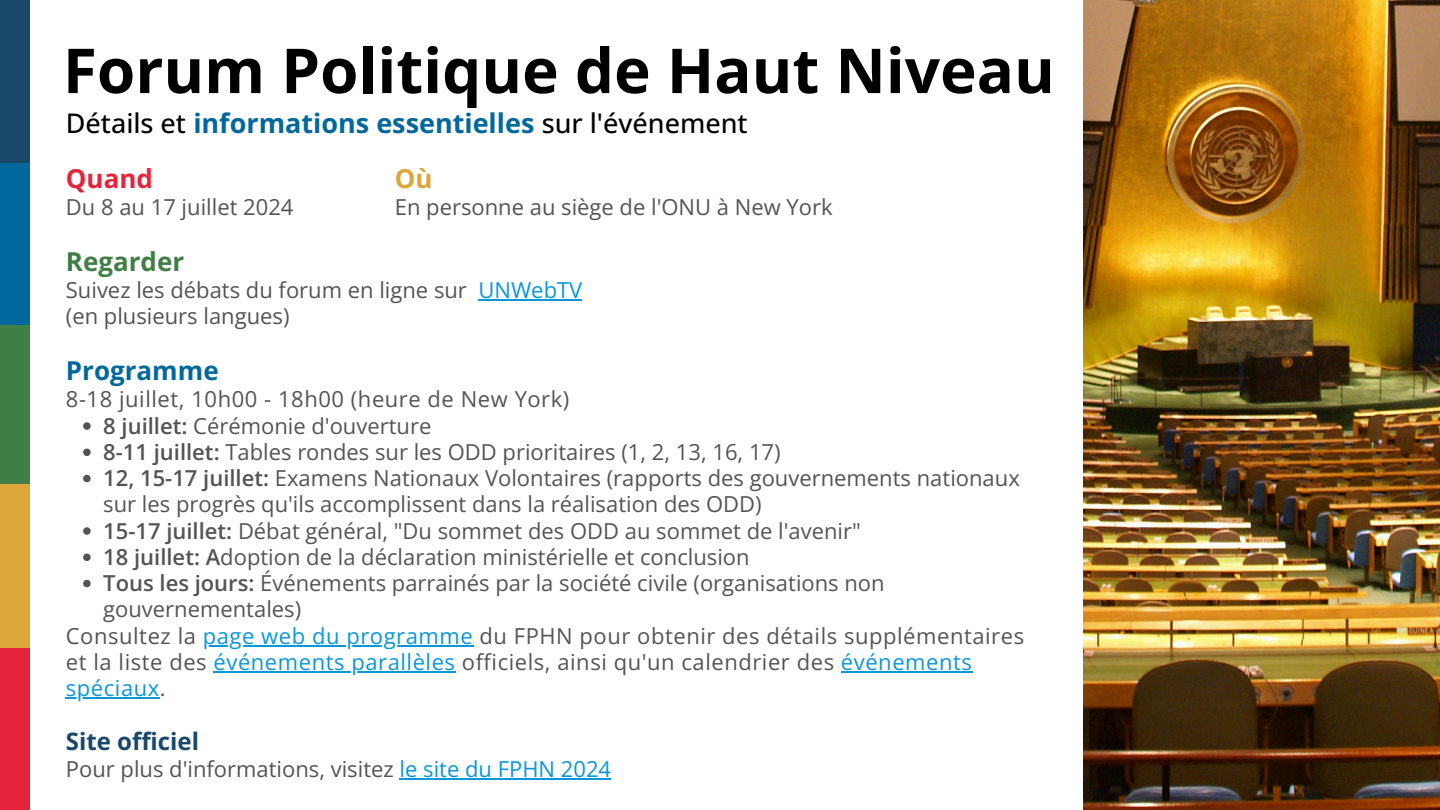
<style>
.page{position:relative;width:1440px;height:810px;background:#fff}
.page>*{position:absolute;margin:0;border:0;box-sizing:border-box;transform-origin:0 0}
.t1{font:700 62px "Open Sans";color:#000}
.t2{font:700 27px "Open Sans";color:#00689d}
.t3{font:700 26px "Open Sans";color:#00689d}
.t4{font:700 26px "Open Sans";color:#3f7e44}
.t5{font:700 26px "Open Sans";color:#e5243b}
.t6{font:700 26px "Open Sans";color:#dda63a}
.t7{font:700 24px "Open Sans";color:#19486a}
.t8{font:22px/26.2px "Open Sans";color:#545454}
.t9{font:22px "Open Sans";letter-spacing:.025em;color:#545454}
.t10{font:22px "Open Sans";letter-spacing:.025em;color:#0a97d9}
.s1{font-weight:500;color:#000}
.s2{color:#0a97d9}
.s3{font-weight:600}
.s4{color:#545454}
</style>
<div class="page">
<hr style="left:478px;top:299px;width:104px;height:2px;background:#0a97d9">
<svg style="left:83px;top:422px;width:8px;height:8px"></svg>
<svg style="left:83px;top:449px;width:8px;height:7px"></svg>
<svg style="left:83px;top:475px;width:8px;height:7px"></svg>
<svg style="left:83px;top:527px;width:8px;height:8px"></svg>
<svg style="left:83px;top:554px;width:8px;height:7px"></svg>
<svg style="left:83px;top:580px;width:8px;height:7px"></svg>
<hr style="left:203px;top:645px;width:270px;height:2px;background:#0a97d9">
<hr style="left:214px;top:671px;width:242px;height:2px;background:#0a97d9">
<hr style="left:841px;top:671px;width:132px;height:2px;background:#0a97d9">
<hr style="left:66px;top:698px;width:94px;height:1px;background:#0a97d9">
<hr style="left:400px;top:779px;width:211px;height:1px;background:#0a97d9">
<img style="left:1084px;top:0;width:356px;height:810px">
<div style="left:0;top:0;width:29px;height:164px;background:#19486a"></div>
<div style="left:0;top:163px;width:29px;height:163px;background:#00689d"></div>
<div style="left:0;top:326px;width:29px;height:163px;background:#3f7e44"></div>
<div style="left:0;top:484px;width:29px;height:168px;background:#dda63a"></div>
<div style="left:0;top:648px;width:29px;height:162px;background:#e5243b"></div>
<p class="t1" style="left:63px;top:27px;width:993px">Forum Politique de Haut Niveau</p>
<p class="t2" style="left:66px;top:104px;width:683px"><span class="s1">Détails et</span> informations essentielles <span class="s1">sur l'événement</span></p>
<p class="t6" style="left:395px;top:160px;width:39px">Où</p>
<p class="t8" style="left:395px;top:193px;width:439px">En personne au siège de l'ONU à New York</p>
<h1 class="t5" style="left:66px;top:160px;width:88px">Quand</h1>
<h2 class="t8" style="left:66px;top:193px;width:229px">Du 8 au 17 juillet 2024</h2>
<p class="t4" style="left:66px;top:243px;width:120px">Regarder</p>
<p class="t8" style="left:66px;top:276px;width:518px">Suivez les débats du forum en ligne sur <span class="s2">UNWebTV</span></p>
<p class="t8" style="left:66px;top:302px;width:225px">(en plusieurs langues)</p>
<p class="t3" style="left:66px;top:353px;width:154px">Programme</p>
<p class="t9" style="left:66px;top:384px;width:505px">8-18 juillet, 10h00 - 18h00 (heure de New York)</p>
<p class="t8" style="left:103px;top:412px;width:330px"><span class="s3">8 juillet:</span> Cérémonie d'ouverture</p>
<p class="t8" style="left:103px;top:438px;width:679px"><span class="s3">8-11 juillet:</span> Tables rondes sur les ODD prioritaires (1, 2, 13, 16, 17)</p>
<p class="t8" style="left:103px;top:464px;width:918px"><span class="s3">12, 15-17 juillet:</span> Examens Nationaux Volontaires (rapports des gouvernements nationaux sur les progrès qu'ils accomplissent dans la réalisation des ODD)</p>
<p class="t8" style="left:103px;top:517px;width:759px"><span class="s3">15-17 juillet:</span> Débat général, "Du sommet des ODD au sommet de l'avenir"</p>
<p class="t8" style="left:103px;top:543px;width:648px"><span class="s3">18 juillet: A</span>doption de la déclaration ministérielle et conclusion</p>
<p class="t8" style="left:103px;top:569px;width:783px"><span class="s3">Tous les jours:</span> Événements parrainés par la société civile (organisations non gouvernementales)</p>
<p class="t9" style="left:66px;top:620px;width:960px">Consultez la <span class="s2">page web du programme</span> du FPHN pour obtenir des détails supplémentaires</p>
<p class="t9" style="left:66px;top:646px;width:908px">et la liste des <span class="s2">événements parallèles</span> officiels, ainsi qu'un calendrier des <span class="s2">événements</span></p>
<p class="t10" style="left:66px;top:673px;width:101px">spéciaux<span class="s4">.</span></p>
<p class="t7" style="left:66px;top:724px;width:135px">Site officiel</p>
<p class="t8" style="left:66px;top:755px;width:547px">Pour plus d'informations, visitez <span class="s2">le site du FPHN 2024</span></p>
</div>
